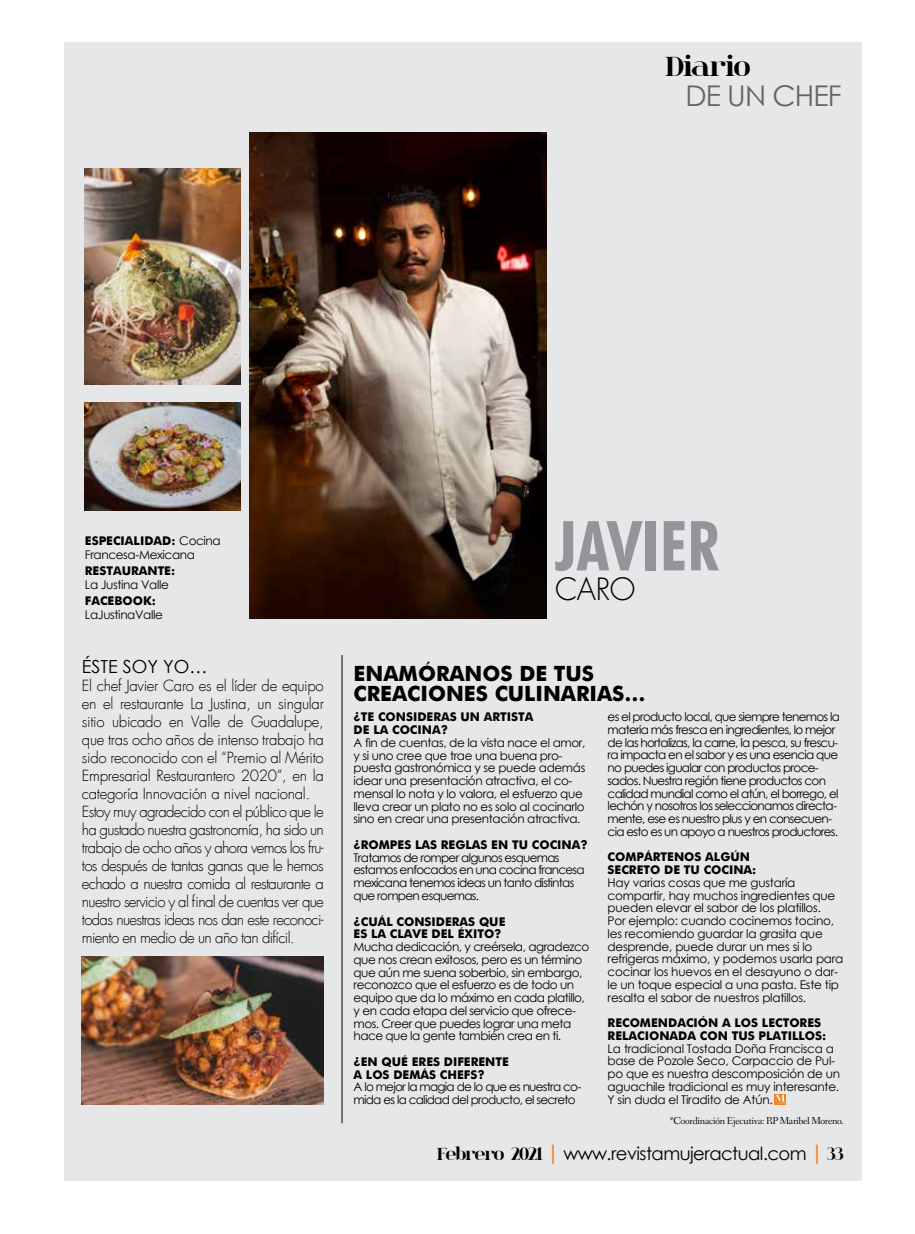
<style>
.page{position:relative;width:915px;height:1234px;background:#fff}
.page>*{position:absolute;margin:0;border:0;box-sizing:border-box;transform-origin:0 0}
.t1{font:700 condensed 69px "Futura BT";color:#939598}
.t2{font:300 30px "Futura";color:#000}
.t3{font:28.5px "Century Gothic";letter-spacing:-.03em;color:#636466}
.t4{font:700 28.5px "spinwerad";letter-spacing:-.03em;color:#000}
.t5{font:700 21px/19.5px "Futura";color:#000}
.t6{font:18px "Century Gothic";letter-spacing:-.03em;color:#000}
.t7{font:18px "Century Gothic";color:#000}
.t8{font:300 15px/18px "Futura";letter-spacing:-.045em;color:#000}
.t9{font:12px/12.8px "Century Gothic";letter-spacing:-.06em;color:#000}
.t10{font:12px/12.8px "Century Gothic";letter-spacing:-.04em;color:#000}
.t11{font:12px/12.8px "Century Gothic";letter-spacing:-.02em;color:#000}
.t12{font:700 12px/12.8px "Futura";color:#000}
.t13{font:10.5px "Fanwood";letter-spacing:-.03em;color:#000}
.s1{font-family:"Century Gothic";font-weight:400}
.s2{font-family:"spinwerad";font-weight:700}
.s3{font-weight:700;font-size:21px;color:#f58220}
</style>
<div class="page">
<div style="left:64px;top:43px;width:797px;height:1137px;background:#e6e7e8"></div>
<img style="left:249px;top:133px;width:297px;height:486px">
<hr style="left:341px;top:655px;width:1px;height:468px;background:#000">
<img style="left:85px;top:402px;width:156px;height:108px">
<img style="left:85px;top:169px;width:156px;height:216px">
<img style="left:82px;top:956px;width:241px;height:148px">
<svg style="left:774px;top:1094px;width:11px;height:9px"></svg>
<svg style="left:775px;top:1094px;width:9px;height:9px"></svg>
<h3 class="t4" style="left:665px;top:46px;width:87px">Diario</h3>
<h3 class="t3" style="left:685px;top:76px;width:158px">DE UN CHEF</h3>
<p class="t12" style="left:85px;top:533px;width:137px">ESPECIALIDAD: <span class="s1">Cocina</span></p>
<p class="t10" style="left:85px;top:547px;width:112px">Francesa-Mexicana</p>
<p class="t12" style="left:85px;top:563px;width:92px">RESTAURANTE:</p>
<p class="t10" style="left:85px;top:577px;width:85px">La Justina Valle</p>
<p class="t12" style="left:85px;top:593px;width:73px">FACEBOOK:</p>
<p class="t10" style="left:85px;top:607px;width:79px">LaJustinaValle</p>
<h3 class="t7" style="left:82px;top:653px;width:127px">ÉSTE SOY YO…</h3>
<p class="t8" style="left:82px;top:677px;width:243px">El chef Javier Caro es el líder de equipo en el restaurante La Justina, un singular sitio ubicado en Valle de Guadalupe, que tras ocho años de intenso trabajo ha sido reconocido con el “Premio al Mérito Empresarial Restaurantero 2020”, en la categoría Innovación a nivel nacional.<br>Estoy muy agradecido con el público que le ha gustado nuestra gastronomía, ha sido un trabajo de ocho años y ahora vemos los fru&shy;tos después de tantas ganas que le hemos echado a nuestra comida al restaurante a nuestro servicio y al final de cuentas ver que todas nuestras ideas nos dan este reconoci&shy;miento en medio de un año tan difícil.</p>
<h1 class="t1" style="left:555px;top:504px;width:165px">JAVIER</h1>
<h2 class="t2" style="left:555px;top:571px;width:82px">CARO</h2>
<h3 class="t5" style="left:353px;top:662px;width:293px">ENAMÓRANOS DE TUS<br>CREACIONES CULINARIAS…</h3>
<p class="t12" style="left:353px;top:709px;width:181px">¿TE CONSIDERAS UN ARTISTA<br>DE LA COCINA?</p>
<p class="t10" style="left:353px;top:735px;width:233px">A fin de cuentas, de la vista nace el amor, y si uno cree que trae una buena pro&shy;puesta gastronómica y se puede además idear una presentación atractiva, el co&shy;mensal lo nota y lo valora, el esfuerzo que lleva crear un plato no es solo al cocinarlo sino en crear una presentación atractiva.</p>
<p class="t12" style="left:353px;top:837px;width:235px">¿ROMPES LAS REGLAS EN TU COCINA?</p>
<p class="t9" style="left:353px;top:850px;width:233px">Tratamos de romper algunos esquemas estamos enfocados en una cocina francesa mexicana tenemos ideas un tanto distintas que rompen esquemas.</p>
<p class="t12" style="left:353px;top:913px;width:153px">¿CUÁL CONSIDERAS QUE<br>ES LA CLAVE DEL ÉXITO?</p>
<p class="t10" style="left:353px;top:939px;width:237px">Mucha dedicación, y creérsela, agradezco que nos crean exitosos, pero es un término que aún me suena soberbio, sin embargo, reconozco que el esfuerzo es de todo un equipo que da lo máximo en cada platillo, y en cada etapa del servicio que ofrece&shy;mos. Creer que puedes lograr una meta hace que la gente también crea en ti.</p>
<p class="t12" style="left:353px;top:1054px;width:157px">¿EN QUÉ ERES DIFERENTE<br>A LOS DEMÁS CHEFS?</p>
<p class="t9" style="left:353px;top:1080px;width:229px">A lo mejor la magia de lo que es nuestra co&shy;mida es la calidad del producto, el secreto</p>
<p class="t9" style="left:607px;top:710px;width:234px">es el producto local, que siempre tenemos la materia más fresca en ingredientes, lo mejor de las hortalizas, la carne, la pesca, su frescu&shy;ra impacta en el sabor y es una esencia que no puedes igualar con productos proce&shy;sados. Nuestra región tiene productos con calidad mundial como el atún, el borrego, el lechón y nosotros los seleccionamos directa&shy;mente, ese es nuestro plus y en consecuen&shy;cia esto es un apoyo a nuestros productores.</p>
<p class="t12" style="left:607px;top:849px;width:150px">COMPÁRTENOS ALGÚN<br>SECRETO DE TU COCINA:</p>
<p class="t11" style="left:607px;top:875px;width:237px">Hay varias cosas que me gustaría compartir, hay muchos ingredientes que pueden elevar el sabor de los platillos.<br>Por ejemplo: cuando cocinemos tocino, les recomiendo guardar la grasita que desprende, puede durar un mes si lo refrigeras máximo, y podemos usarla para cocinar los huevos en el desayuno o dar&shy;le un toque especial a una pasta. Este tip resalta el sabor de nuestros platillos.</p>
<p class="t12" style="left:607px;top:1015px;width:220px">RECOMENDACIÓN A LOS LECTORES<br>RELACIONADA CON TUS PLATILLOS:</p>
<p class="t11" style="left:607px;top:1041px;width:234px">La tradicional Tostada Doña Francisca a base de Pozole Seco, Carpaccio de Pul&shy;po que es nuestra descomposición de un aguachile tradicional es muy interesante.<br>Y sin duda el Tiradito de Atún.</p>
<p class="t13" style="left:669px;top:1114px;width:175px">*Coordinación Ejecutiva: RP Maribel Moreno.</p>
<h3 class="t6" style="left:436px;top:1140px;width:408px"><span class="s2">Febrero 2021</span> <span class="s3">|</span> www.revistamujeractual.com <span class="s3">|</span> <span class="s2">33</span></h3>
</div>
